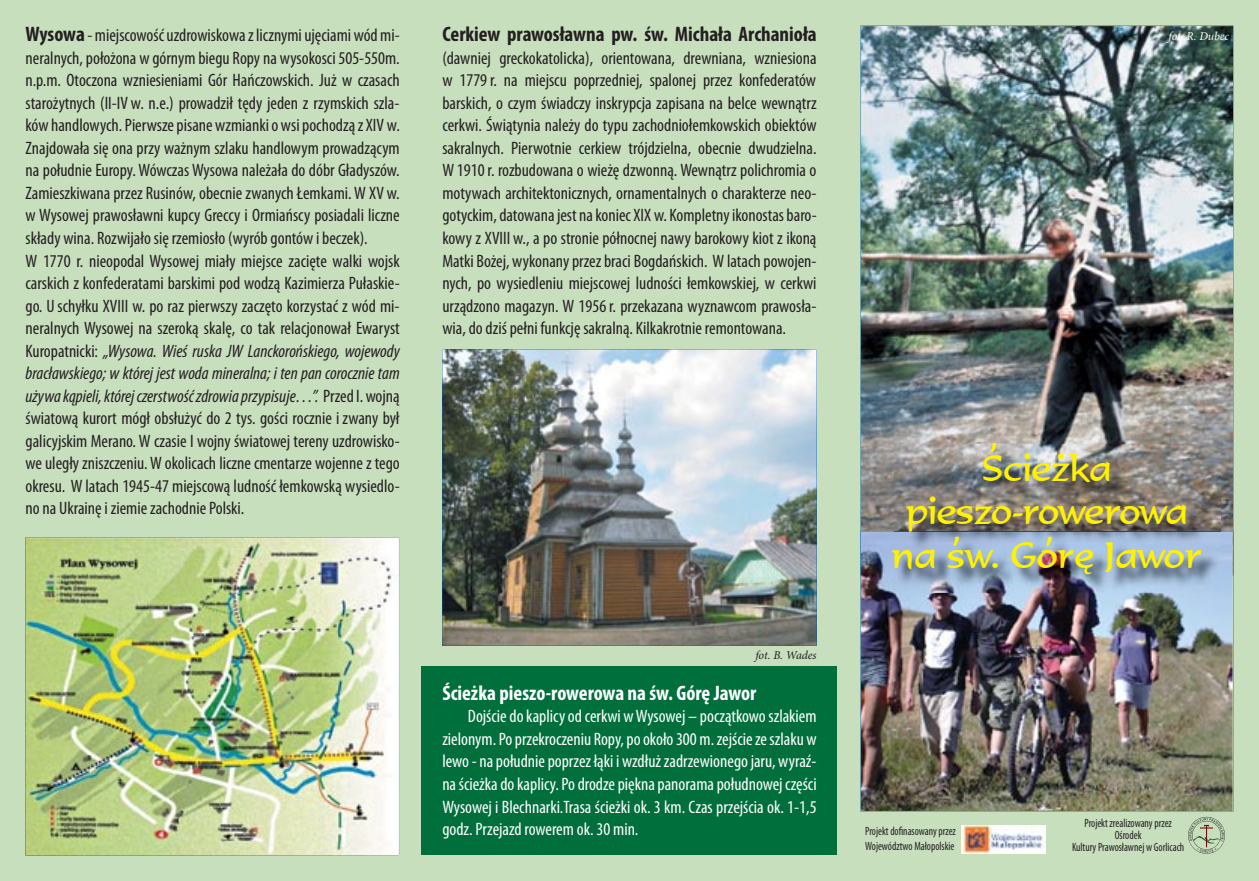
<style>
.page{position:relative;width:1259px;height:881px;background:#fff}
.page>*{position:absolute;margin:0;border:0;box-sizing:border-box;transform-origin:0 0}
.t1{font:36px/43.2px "FL Standardowy 8";color:#fff200;text-align:center}
.t2{font:700 condensed 21px "Myriad Pro";color:#231f20}
.t3{font:700 condensed 21px "Myriad Pro";color:#fff}
.t4{font:condensed 18px/22.5px "Myriad Pro";color:#231f20}
.t5{font:condensed 18px/22.5px "Myriad Pro";color:#fff;text-align:justify}
.t6{font:condensed 12px/12px "Myriad Pro";color:#231f20;text-align:center;scale:.9 1}
.t7{font:italic 12px "Minion Pro";letter-spacing:-.01em;color:#231f20}
.t8{font:italic 12px "Minion Pro";letter-spacing:-.01em;color:#fff}
.s1{font-weight:700;font-size:21px}
.s2{font-style:italic}
</style>
<div class="page">
<div style="left:0;top:0;width:1259px;height:880px;background:#c8dfbe"></div>
<div style="left:422px;top:665px;width:415px;height:189px;background:#006f3c"></div>
<img style="left:860px;top:26px;width:373px;height:505px">
<svg style="left:1188px;top:816px;width:37px;height:37px"></svg>
<img style="left:26px;top:537px;width:373px;height:318px">
<img style="left:442px;top:349px;width:374px;height:296px">
<img style="left:961px;top:825px;width:84px;height:28px">
<img style="left:860px;top:531px;width:373px;height:280px">
<img style="left:894px;top:444px;width:326px;height:148px">
<img style="left:894px;top:531px;width:326px;height:1px">
<p class="t4" style="left:26px;top:24px;width:376px"><span class="s1">Wysowa</span> - miejscowość uzdrowiskowa z licznymi ujęciami wód mi&shy;neralnych, położona w górnym biegu Ropy na wysokosci 505-550m. n.p.m. Otoczona wzniesieniami Gór Hańczowskich. Już w czasach starożytnych (II-IV w. n.e.) prowadził tędy jeden z rzymskich szla&shy;ków handlowych. Pierwsze pisane wzmianki o wsi pochodzą z XIV w.<br>Znajdowała się ona przy ważnym szlaku handlowym prowadzącym na południe Europy. Wówczas Wysowa należała do dóbr Gładyszów.<br>Zamieszkiwana przez Rusinów, obecnie zwanych Łemkami. W XV w. w Wysowej prawosławni kupcy Greccy i Ormiańscy posiadali liczne składy wina. Rozwijało się rzemiosło (wyrób gontów i beczek).<br>W 1770 r. nieopodal Wysowej miały miejsce zacięte walki wojsk carskich z konfederatami barskimi pod wodzą Kazimierza Pułaskie&shy;go. U schyłku XVIII w. po raz pierwszy zaczęto korzystać z wód mi&shy;neralnych Wysowej na szeroką skalę, co tak relacjonował Ewaryst Kuropatnicki: <span class="s2">„Wysowa. Wieś ruska JW Lanckorońskiego, wojewody bracławskiego; w której jest woda mineralna; i ten pan corocznie tam używa kąpieli, której czerstwość zdrowia przypisuje…”.</span> Przed I. wojną światową kurort mógł obsłużyć do 2 tys. gości rocznie i zwany był galicyjskim Merano. W czasie I wojny światowej tereny uzdrowisko&shy;we uległy zniszczeniu. W okolicach liczne cmentarze wojenne z tego okresu. W latach 1945-47 miejscową ludność łemkowską wysiedlo&shy;no na Ukrainę i ziemie zachodnie Polski.</p>
<p class="t2" style="left:442px;top:23px;width:376px">Cerkiew prawosławna pw. św. Michała Archanioła</p>
<p class="t4" style="left:442px;top:47px;width:376px;text-align:justify">(dawniej greckokatolicka), orientowana, drewniana, wzniesiona w 1779 r. na miejscu poprzedniej, spalonej przez konfederatów barskich, o czym świadczy inskrypcja zapisana na belce wewnątrz cerkwi. Świątynia należy do typu zachodniołemkowskich obiektów sakralnych. Pierwotnie cerkiew trójdzielna, obecnie dwudzielna.<br>W 1910 r. rozbudowana o wieżę dzwonną. Wewnątrz polichromia o motywach architektonicznych, ornamentalnych o charakterze neo&shy;gotyckim, datowana jest na koniec XIX w. Kompletny ikonostas baro&shy;kowy z XVIII w., a po stronie północnej nawy barokowy kiot z ikoną Matki Bożej, wykonany przez braci Bogdańskich. W latach powojen&shy;nych, po wysiedleniu miejscowej ludności łemkowskiej, w cerkwi urządzono magazyn. W 1956 r. przekazana wyznawcom prawosła&shy;wia, do dziś pełni funkcję sakralną. Kilkakrotnie remontowana.</p>
<p class="t7" style="left:755px;top:647px;width:63px">fot. B. Wades</p>
<p class="t3" style="left:442px;top:681px;width:315px">Ścieżka pieszo-rowerowa na św. Górę Jawor</p>
<p class="t5" style="left:442px;top:705px;width:376px;text-indent:26px">Dojście do kaplicy od cerkwi w Wysowej – początkowo szlakiem zielonym. Po przekroczeniu Ropy, po około 300 m. zejście ze szlaku w lewo - na południe poprzez łąki i wzdłuż zadrzewionego jaru, wyraź&shy;na ścieżka do kaplicy. Po drodze piękna panorama połudnowej części Wysowej i Blechnarki.Trasa ścieżki ok. 3 km. Czas przejścia ok. 1-1,5 godz. Przejazd rowerem ok. 30 min.</p>
<p class="t8" style="left:1168px;top:29px;width:62px">fot. R. Dubec</p>
<h1 class="t1" style="left:892px;top:444px;width:311px">Ścieżka pieszo-rowerowa na św. Górę Jawor</h1>
<p class="t6" style="left:865px;top:824px;width:102px;line-height:14.4px;text-align:left">Projekt dofinasowany przez<br>Województwo Małopolskie</p>
<p class="t6" style="left:1072px;top:816px;width:126px">Projekt zrealizowany przez<br>Ośrodek<br>Kultury Prawosławnej w Gorlicach</p>
</div>
